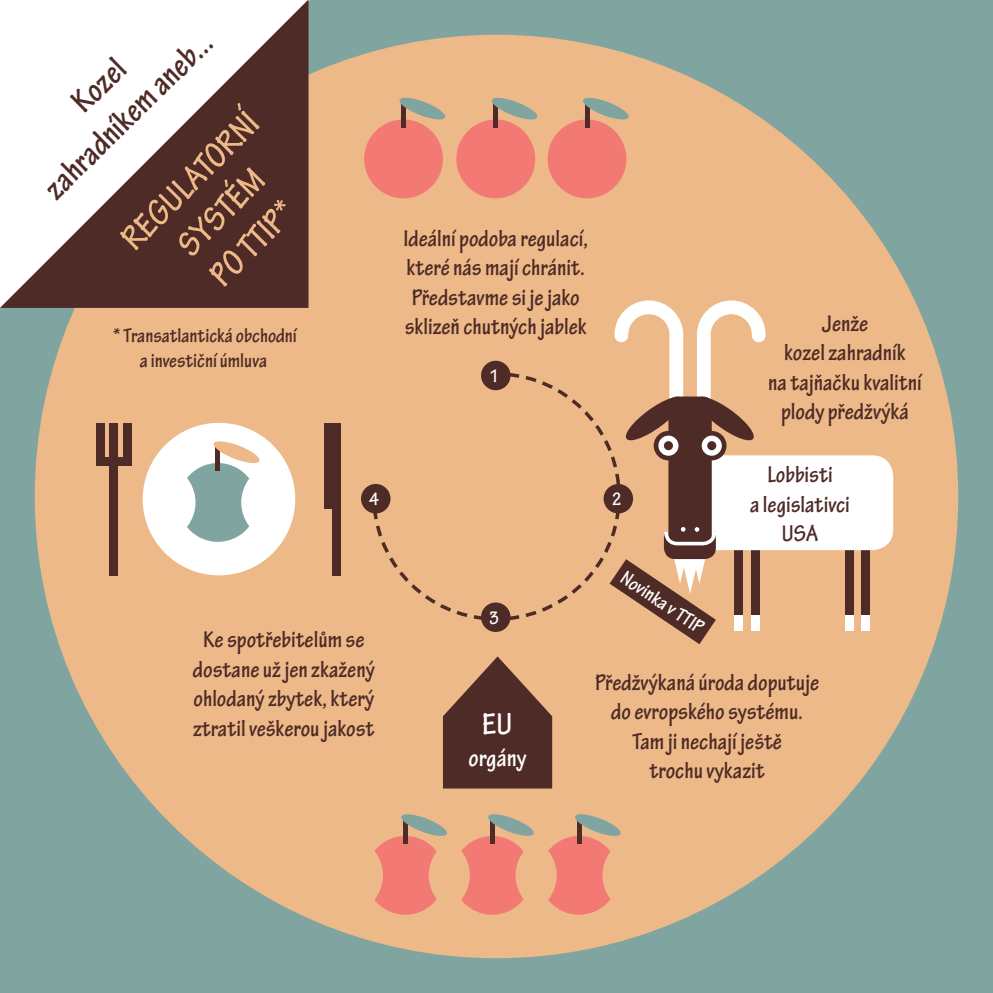
<style>
.page{position:relative;width:993px;height:993px;background:#fff}
.page>*{position:absolute;margin:0;border:0;box-sizing:border-box;transform-origin:0 0}
.t1{font:700 condensed 36.75px/44.1px "Tekton Pro";color:#edb988;text-align:center}
.t2{font:700 condensed 35px/42px "Tekton Pro";color:#4e2b26;text-align:center}
.t3{font:700 condensed 32.55px "Tekton Pro";color:#fff}
.t4{font:700 condensed 26.25px "Tekton Pro";color:#fff}
.t5{font:700 condensed 24.5px/29.4px "Tekton Pro";color:#4e2b26;text-align:center}
.t6{font:700 condensed 21px/25.2px "Tekton Pro";color:#4e2b26;text-align:center}
.t7{font:700 condensed 21px "Tekton Pro";color:#fff}
.t8{font:700 condensed 19.25px "Tekton Pro";color:#fff}
</style>
<div class="page">
<div style="left:0;top:0;width:992px;height:992px;background:#80a4a0"></div>
<div style="left:35px;top:35px;width:922px;height:922px;background:#edb988;border-radius:50%"></div>
<div style="left:734px;top:544px;width:8px;height:86px;background:#fff"></div>
<div style="left:734px;top:528px;width:8px;height:86px;background:#4e2b26"></div>
<div style="left:844px;top:544px;width:9px;height:86px;background:#fff"></div>
<div style="left:844px;top:528px;width:9px;height:86px;background:#4e2b26"></div>
<div style="left:750px;top:544px;width:9px;height:86px;background:#fff"></div>
<div style="left:750px;top:529px;width:9px;height:85px;background:#4e2b26"></div>
<div style="left:110px;top:422px;width:8px;height:153px;background:#4e2b26"></div>
<div style="left:332px;top:422px;width:9px;height:153px;background:#4e2b26"></div>
<div style="left:324px;top:422px;width:17px;height:86px;background:#4e2b26"></div>
<div style="left:96px;top:457px;width:36px;height:8px;background:#4e2b26"></div>
<div style="left:96px;top:422px;width:8px;height:36px;background:#4e2b26"></div>
<div style="left:123px;top:422px;width:9px;height:36px;background:#4e2b26"></div>
<div style="left:861px;top:544px;width:8px;height:86px;background:#fff"></div>
<div style="left:861px;top:529px;width:8px;height:85px;background:#4e2b26"></div>
<div style="left:687px;top:455px;width:205px;height:95px;background:#fff;border-radius:21px"></div>
<svg style="left:697px;top:300px;width:68px;height:143px"></svg>
<div style="left:668px;top:396px;width:43px;height:155px;background:#4e2b26;border-radius:9px"></div>
<div style="left:696px;top:431px;width:30px;height:29px;background:#4e2b26;border-radius:50%"></div>
<div style="left:701px;top:435px;width:20px;height:20px;background:#fff;border-radius:50%"></div>
<div style="left:707px;top:441px;width:9px;height:9px;background:#4e2b26;border-radius:50%"></div>
<div style="left:143px;top:422px;width:152px;height:153px;background:#fff;border-radius:50%"></div>
<div style="left:456px;top:119px;width:79px;height:79px;background:#f27974;border-radius:50%"></div>
<div style="left:547px;top:119px;width:79px;height:79px;background:#f27974;border-radius:50%"></div>
<div style="left:364px;top:119px;width:79px;height:79px;background:#f27974;border-radius:50%"></div>
<div style="left:493px;top:99px;width:5px;height:28px;background:#4e2b26"></div>
<div style="left:584px;top:99px;width:5px;height:28px;background:#4e2b26"></div>
<div style="left:401px;top:99px;width:5px;height:28px;background:#4e2b26"></div>
<svg style="left:490px;top:97px;width:48px;height:24px"></svg>
<svg style="left:581px;top:97px;width:48px;height:24px"></svg>
<svg style="left:398px;top:97px;width:48px;height:24px"></svg>
<svg style="left:461px;top:814px;width:73px;height:100px"></svg>
<svg style="left:374px;top:814px;width:73px;height:100px"></svg>
<svg style="left:548px;top:814px;width:73px;height:100px"></svg>
<svg style="left:187px;top:441px;width:73px;height:100px"></svg>
<svg style="left:507px;top:300px;width:178px;height:188px"></svg>
<svg style="left:370px;top:370px;width:252px;height:252px"></svg>
<svg style="left:0;top:0;width:308px;height:308px"></svg>
<svg style="left:443px;top:656px;width:109px;height:132px"></svg>
<div style="left:481px;top:360px;width:29px;height:30px;background:#4e2b26;border-radius:50%"></div>
<div style="left:481px;top:602px;width:29px;height:29px;background:#4e2b26;border-radius:50%"></div>
<div style="left:603px;top:484px;width:30px;height:29px;background:#4e2b26;border-radius:50%"></div>
<div style="left:361px;top:484px;width:29px;height:29px;background:#4e2b26;border-radius:50%"></div>
<svg style="left:504px;top:501px;width:213px;height:143px"></svg>
<h2 class="t2" style="left:5px;top:149px;width:224px;rotate:-45deg">Kozel<br>zahradníkem aneb...</h2>
<h1 class="t1" style="left:112px;top:229px;width:180px;rotate:-45deg">REGULATORNÍ<br>SYSTÉM<br>PO TTIP*</h1>
<p class="t6" style="left:113px;top:323px;width:185px">* Transatlantická obchodní a investiční úmluva</p>
<p class="t5" style="left:403px;top:224px;width:186px;text-align:left">Ideální podoba regulací, které nás mají chránit.<br>Představme si je jako sklizeň chutných jablek</p>
<p class="t8" style="left:489px;top:364px;width:11px">1</p>
<p class="t8" style="left:369px;top:488px;width:11px">4</p>
<p class="t8" style="left:611px;top:488px;width:11px">2</p>
<p class="t5" style="left:767px;top:309px;width:155px">Jenže<br>kozel zahradník<br>na tajňačku kvalitní plody předžvýká</p>
<p class="t5" style="left:749px;top:460px;width:101px">Lobbisti<br>a legislativci<br>USA</p>
<p class="t5" style="left:193px;top:625px;width:183px">Ke spotřebitelům se dostane už jen zkažený ohlodaný zbytek, který ztratil veškerou jakost</p>
<p class="t8" style="left:489px;top:606px;width:11px">3</p>
<h3 class="t3" style="left:482px;top:705px;width:32px">EU</h3>
<p class="t4" style="left:468px;top:742px;width:59px">orgány</p>
<p class="t7" style="left:629px;top:565px;width:97px;rotate:34deg">Novinka v TTIP</p>
<p class="t5" style="left:595px;top:667px;width:225px">Předžvýkaná úroda doputuje do evropského systému.<br>Tam ji nechají ještě<br>trochu vykazit</p>
</div>
